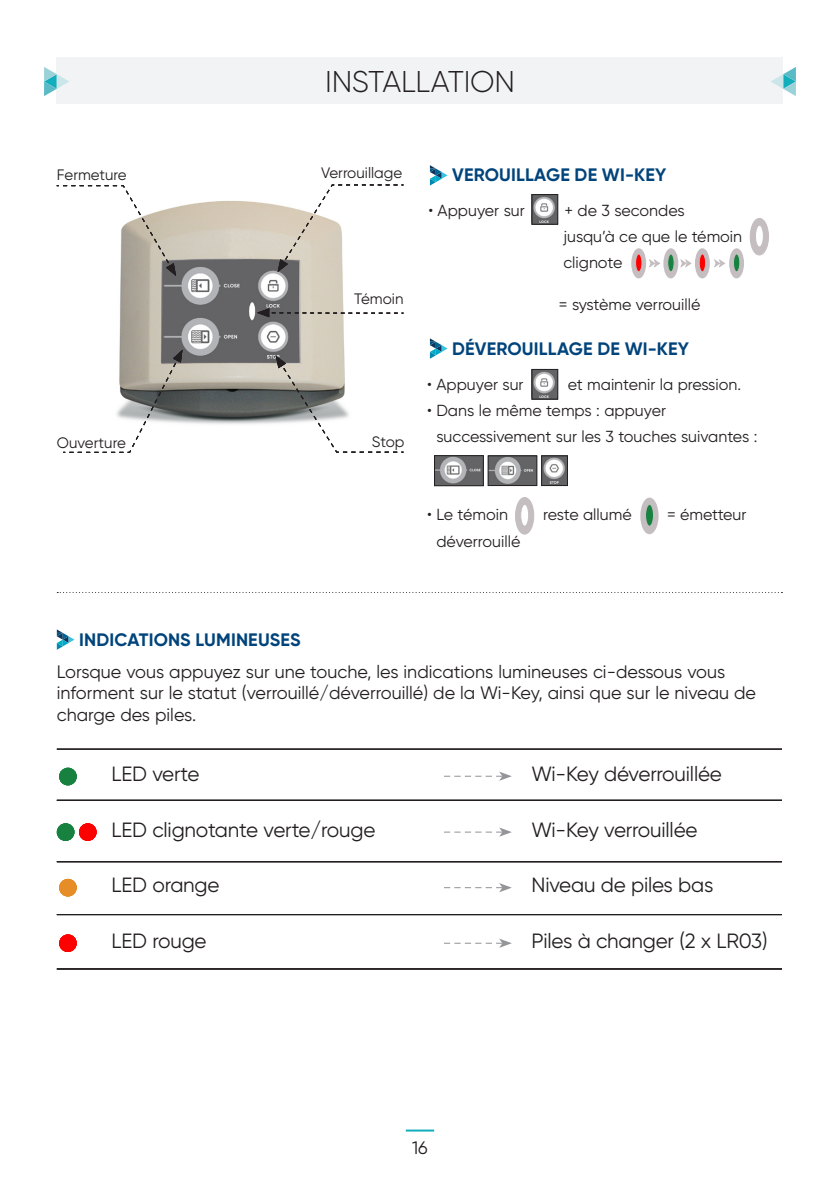
<style>
.page{position:relative;width:840px;height:1191px;background:#fff}
.page>*{position:absolute;margin:0;border:0;box-sizing:border-box;transform-origin:0 0}
.NOM_CHAPITRE{font:300 30px "Gilroy";letter-spacing:-.01em;color:#231f20}
.t1{font:20.6px "Gilroy";letter-spacing:-.01em;color:#231f20}
.PAGE_U2{font:18px/21.6px "Gilroy";color:#231f20}
.t2{font:700 18px "Gilroy";letter-spacing:.01em;color:#00447b}
.t3{font:16px/26px "Gilroy";color:#231f20}
.t4{font:15.2px "Gilroy";color:#231f20}
</style>
<div class="page">
<div style="left:57px;top:57px;width:725px;height:46px;background:#f2f3f4"></div>
<svg style="left:44px;top:67px;width:25px;height:29px"></svg>
<svg style="left:771px;top:67px;width:24px;height:29px"></svg>
<hr style="left:405px;top:1129px;width:29px;height:2px;background:#13aebc">
<img style="left:119px;top:201px;width:226px;height:223px">
<svg style="left:63px;top:350px;width:119px;height:103px"></svg>
<svg style="left:277px;top:184px;width:127px;height:88px"></svg>
<svg style="left:257px;top:308px;width:146px;height:9px"></svg>
<svg style="left:56px;top:185px;width:120px;height:91px"></svg>
<svg style="left:275px;top:355px;width:129px;height:98px"></svg>
<hr style="left:57px;top:749px;width:724px;height:1px;background:#231f20">
<svg style="left:444px;top:771px;width:67px;height:10px"></svg>
<svg style="left:444px;top:827px;width:67px;height:9px"></svg>
<svg style="left:444px;top:883px;width:67px;height:9px"></svg>
<svg style="left:444px;top:938px;width:67px;height:10px"></svg>
<div style="left:59px;top:767px;width:18px;height:18px;background:#17823f;border-radius:50%"></div>
<div style="left:59px;top:879px;width:18px;height:17px;background:#e78d28;border-radius:50%"></div>
<div style="left:59px;top:934px;width:18px;height:18px;background:#f00;border-radius:50%"></div>
<div style="left:57px;top:823px;width:17px;height:18px;background:#17823f;border-radius:50%"></div>
<div style="left:79px;top:823px;width:18px;height:18px;background:#f00;border-radius:50%"></div>
<hr style="left:57px;top:800px;width:724px;height:1px;background:#231f20">
<hr style="left:57px;top:861px;width:724px;height:1px;background:#231f20">
<hr style="left:57px;top:914px;width:724px;height:1px;background:#231f20">
<hr style="left:57px;top:968px;width:724px;height:1px;background:#231f20">
<svg style="left:429px;top:165px;width:18px;height:21px"></svg>
<svg style="left:429px;top:338px;width:18px;height:21px"></svg>
<svg style="left:57px;top:629px;width:17px;height:21px"></svg>
<svg style="left:57px;top:592px;width:725px;height:1px"></svg>
<img style="left:533px;top:196px;width:23px;height:27px">
<div style="left:531px;top:194px;width:27px;height:31px;border:1px solid #231f20"></div>
<div style="left:749px;top:218px;width:19px;height:37px;background:#c4bec0;border-radius:50%"></div>
<div style="left:749px;top:218px;width:19px;height:37px;border:1px solid #c4bec0;border-radius:50%"></div>
<svg style="left:755px;top:225px;width:8px;height:22px"></svg>
<div style="left:754px;top:225px;width:9px;height:22px;border:1px solid #c4bec0;border-radius:50%"></div>
<svg style="left:649px;top:259px;width:10px;height:8px"></svg>
<svg style="left:680px;top:259px;width:11px;height:8px"></svg>
<svg style="left:714px;top:259px;width:10px;height:8px"></svg>
<div style="left:694px;top:248px;width:15px;height:30px;background:#c4bec0;border-radius:50%"></div>
<svg style="left:698px;top:254px;width:7px;height:18px"></svg>
<div style="left:698px;top:253px;width:7px;height:19px;border:1px solid #c4bec0;border-radius:50%"></div>
<div style="left:663px;top:248px;width:15px;height:30px;background:#c4bec0;border-radius:50%"></div>
<div style="left:667px;top:254px;width:6px;height:18px;background:#17823f;border-radius:50%"></div>
<div style="left:667px;top:253px;width:7px;height:19px;border:1px solid #c4bec0;border-radius:50%"></div>
<div style="left:631px;top:248px;width:14px;height:30px;background:#c4bec0;border-radius:50%"></div>
<svg style="left:635px;top:254px;width:6px;height:18px"></svg>
<div style="left:634px;top:253px;width:8px;height:19px;border:1px solid #c4bec0;border-radius:50%"></div>
<div style="left:728px;top:248px;width:15px;height:30px;background:#c4bec0;border-radius:50%"></div>
<svg style="left:733px;top:254px;width:6px;height:18px"></svg>
<div style="left:732px;top:253px;width:8px;height:19px;border:1px solid #c4bec0;border-radius:50%"></div>
<img style="left:533px;top:371px;width:23px;height:26px">
<div style="left:531px;top:369px;width:27px;height:30px;border:1px solid #231f20"></div>
<div style="left:640px;top:497px;width:18px;height:37px;background:#c4bec0;border-radius:50%"></div>
<svg style="left:645px;top:504px;width:8px;height:22px"></svg>
<div style="left:644px;top:504px;width:9px;height:22px;border:1px solid #c4bec0;border-radius:50%"></div>
<div style="left:515px;top:497px;width:18px;height:37px;background:#c4bec0;border-radius:50%"></div>
<div style="left:514px;top:497px;width:20px;height:37px;border:1px solid #c4bec0;border-radius:50%"></div>
<div style="left:520px;top:504px;width:8px;height:22px;background:#fff;border-radius:50%"></div>
<div style="left:520px;top:504px;width:9px;height:22px;border:1px solid #c4bec0;border-radius:50%"></div>
<img style="left:436px;top:457px;width:45px;height:27px">
<div style="left:434px;top:455px;width:49px;height:31px;border:1px solid #231f20"></div>
<img style="left:489px;top:457px;width:46px;height:27px">
<div style="left:487px;top:455px;width:50px;height:31px;border:1px solid #231f20"></div>
<img style="left:543px;top:457px;width:22px;height:27px">
<div style="left:541px;top:455px;width:26px;height:31px;border:1px solid #231f20"></div>
<p class="t4" style="left:57px;top:165px;width:71px">Fermeture</p>
<p class="NOM_CHAPITRE" style="left:325px;top:63px;width:191px">INSTALLATION</p>
<p class="t4" style="left:321px;top:164px;width:83px">Verrouillage</p>
<p class="t4" style="left:354px;top:290px;width:51px">Témoin</p>
<p class="t2" style="left:452px;top:164px;width:215px">VEROUILLAGE DE WI-KEY</p>
<p class="t3" style="left:428px;top:197px;width:98px">• Appuyer sur</p>
<p class="t3" style="left:563px;top:197px;width:180px">+ de 3 secondes<br>jusqu’à ce que le témoin clignote</p>
<p class="t3" style="left:558px;top:291px;width:143px">= système verrouillé</p>
<p class="t2" style="left:452px;top:337px;width:238px">DÉVEROUILLAGE DE WI-KEY</p>
<p class="t4" style="left:57px;top:433px;width:70px">Ouverture</p>
<p class="t4" style="left:372px;top:432px;width:34px">Stop</p>
<p class="t3" style="left:427px;top:372px;width:98px">• Appuyer sur</p>
<p class="t3" style="left:567px;top:372px;width:175px">et maintenir la pression.</p>
<p class="t3" style="left:436px;top:398px;width:322px;text-indent:-9px">• Dans le même temps : appuyer successivement sur les 3 touches suivantes :</p>
<p class="t3" style="left:427px;top:502px;width:82px">• Le témoin</p>
<p class="t3" style="left:543px;top:502px;width:90px">reste allumé</p>
<p class="t3" style="left:666px;top:502px;width:81px">= émetteur</p>
<p class="t3" style="left:436px;top:528px;width:85px">déverrouillé</p>
<p class="t2" style="left:79px;top:628px;width:223px">INDICATIONS LUMINEUSES</p>
<p class="PAGE_U2" style="left:57px;top:660px;width:700px">Lorsque vous appuyez sur une touche, les indications lumineuses ci-dessous vous informent sur le statut (verrouillé/déverrouillé) de la Wi-Key, ainsi que sur le niveau de charge des piles.</p>
<p class="t1" style="left:111px;top:761px;width:89px">LED verte</p>
<p class="t1" style="left:111px;top:816px;width:265px">LED clignotante verte/rouge</p>
<p class="t1" style="left:111px;top:872px;width:109px">LED orange</p>
<p class="t1" style="left:111px;top:928px;width:96px">LED rouge</p>
<p class="PAGE_U2" style="left:412px;top:1137px;width:17px">16</p>
<p class="t1" style="left:531px;top:761px;width:192px">Wi-Key déverrouillée</p>
<p class="t1" style="left:531px;top:816px;width:167px">Wi-Key verrouillée</p>
<p class="t1" style="left:531px;top:872px;width:183px">Niveau de piles bas</p>
<p class="t1" style="left:531px;top:928px;width:237px">Piles à changer (2 x LR03)</p>
</div>
